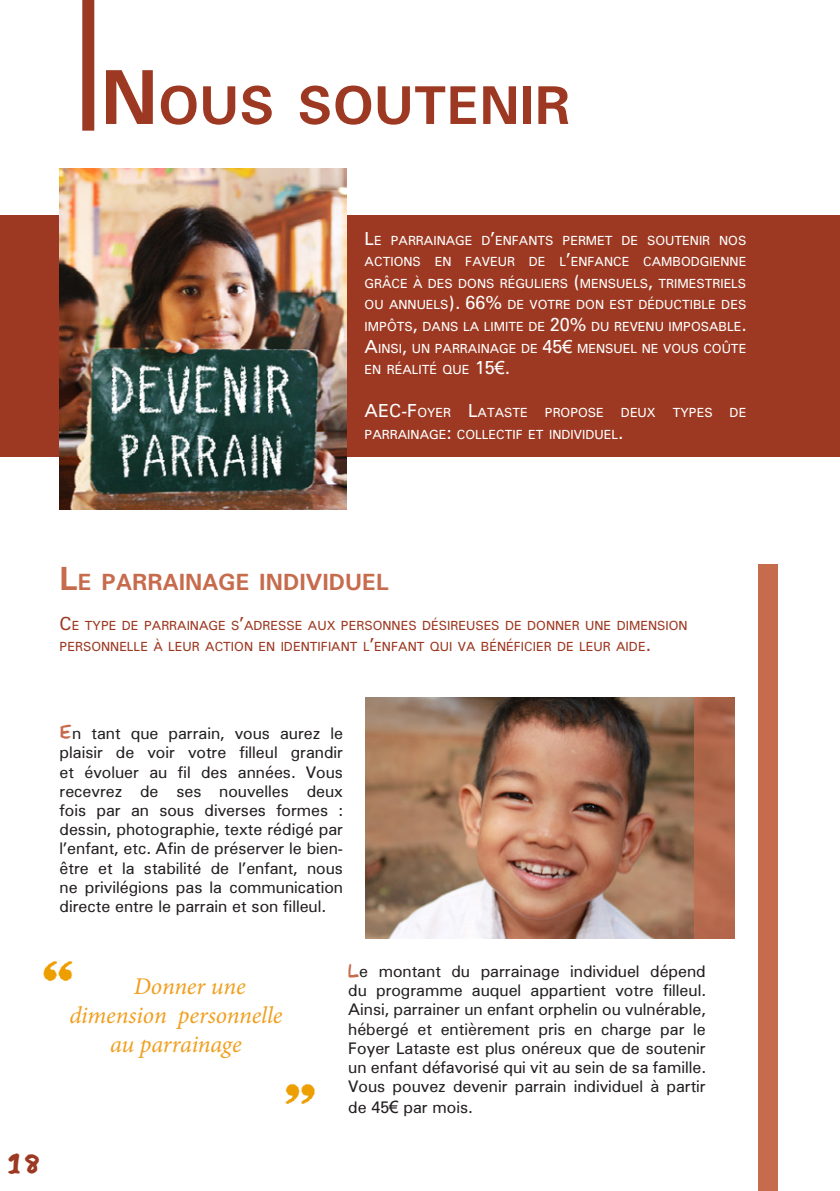
<style>
.page{position:relative;width:840px;height:1191px;background:#fff}
.page>*{position:absolute;margin:0;border:0;box-sizing:border-box;transform-origin:0 0}
.t1{font:700 52.2px "Free Universal";color:#9d3922}
.t2{font:28px "Child's Play";color:#9c3922}
.t3{font:italic 24px "Minion Pro";letter-spacing:-.005em;color:#f09f1f}
.t4{font:700 22.4px "Free Universal";color:#c76b4d}
.t5{font:18px "Free Universal";color:#fff}
.t6{font:16px/19.2px "Free Universal";color:#231f20;text-align:justify}
.t7{font:12.6px/21.6px "Free Universal";color:#fff;text-align:justify}
.t8{font:12.6px/21.6px "Free Universal";color:#9d3922}
.s1{font-size:74.6px}
.s2{font-size:18px}
.s3{font-family:"Arial";font-size:18px}
.s4{font-size:32px}
.s5{font-family:"Child's Play";font-size:18px;color:#c76b4c}
.s6{font-family:"Arial";font-size:17px}
</style>
<div class="page">
<div style="left:0;top:215px;width:839px;height:241px;background:#9d3922"></div>
<div style="left:82px;top:0;width:12px;height:131px;background:#9c3922"></div>
<img style="left:366px;top:697px;width:328px;height:241px">
<div style="left:757px;top:564px;width:20px;height:627px;background:#c76b4d"></div>
<div style="left:694px;top:697px;width:40px;height:241px;background:linear-gradient(to bottom,#a96348,#bb6e51)"></div>
<img style="left:60px;top:169px;width:286px;height:340px">
<img style="left:43px;top:961px;width:30px;height:20px">
<img style="left:285px;top:1084px;width:30px;height:20px">
<p class="t1" style="left:101px;top:69px;width:471px"><span class="s1">N</span>OUS SOUTENIR</p>
<p class="t7" style="left:364px;top:229px;width:383px"><span class="s2">L</span>E PARRAINAGE D<span class="s2">’</span>ENFANTS PERMET DE SOUTENIR NOS ACTIONS EN FAVEUR DE L<span class="s2">’</span>ENFANCE CAMBODGIENNE GRÂCE À DES DONS RÉGULIERS <span class="s2">(</span>MENSUELS<span class="s2">,</span> TRIMESTRIELS OU ANNUELS<span class="s2">). 66%</span> DE VOTRE DON EST DÉDUCTIBLE DES IMPÔTS<span class="s2">,</span> DANS LA LIMITE DE <span class="s2">20%</span> DU REVENU IMPOSABLE<span class="s2">.<br>A</span>INSI<span class="s2">,</span> UN PARRAINAGE DE <span class="s2">45</span><span class="s3">€</span> MENSUEL NE VOUS COÛTE EN RÉALITÉ QUE <span class="s2">15</span><span class="s3">€</span><span class="s2">.</span></p>
<p class="t5" style="left:364px;top:399px;width:13px">AEC</p>
<p class="t7" style="left:401px;top:402px;width:128px"><span class="s2">-F</span> OYER <span class="s2">L</span>ATASTE</p>
<p class="t7" style="left:544px;top:402px;width:61px">PROPOSE</p>
<p class="t7" style="left:620px;top:402px;width:36px">DEUX</p>
<p class="t7" style="left:672px;top:402px;width:41px">TYPES</p>
<p class="t7" style="left:729px;top:402px;width:18px">DE</p>
<p class="t7" style="left:364px;top:423px;width:260px">PARRAINAGE<span class="s2">:</span> COLLECTIF ET INDIVIDUEL<span class="s2">.</span></p>
<p class="t4" style="left:60px;top:566px;width:328px"><span class="s4">L</span>E PARRAINAGE INDIVIDUEL</p>
<p class="t8" style="left:60px;top:614px;width:629px"><span class="s2">C</span>E TYPE DE PARRAINAGE S<span class="s2">’</span>ADRESSE AUX PERSONNES DÉSIREUSES DE DONNER UNE DIMENSION<br>PERSONNELLE À LEUR ACTION EN IDENTIFIANT L<span class="s2">’</span>ENFANT QUI VA BÉNÉFICIER DE LEUR AIDE<span class="s2">.</span></p>
<h2 class="t2" style="left:8px;top:1150px;width:35px">18</h2>
<p class="t6" style="left:60px;top:723px;width:285px"><span class="s5">E</span>n tant que parrain, vous aurez le plaisir de voir votre filleul grandir et évoluer au fil des années. Vous recevrez de ses nouvelles deux fois par an sous diverses formes : dessin, photographie, texte rédigé par l’enfant, etc. Afin de préserver le bien&shy;être et la stabilité de l’enfant, nous ne privilégions pas la communication directe entre le parrain et son filleul.</p>
<p class="t3" style="left:134px;top:970px;width:113px">Donner une</p>
<p class="t3" style="left:69px;top:999px;width:214px">dimension personnelle</p>
<p class="t3" style="left:110px;top:1028px;width:133px">au parrainage</p>
<p class="t6" style="left:348px;top:961px;width:359px"><span class="s5">L</span>e montant du parrainage individuel dépend du programme auquel appartient votre filleul.<br>Ainsi, parrainer un enfant orphelin ou vulnérable, hébergé et entièrement pris en charge par le Foyer Lataste est plus onéreux que de soutenir un enfant défavorisé qui vit au sein de sa famille.</p>
<p class="t6" style="left:348px;top:1075px;width:359px;line-height:20.4px">Vous pouvez devenir parrain individuel à partir de 45<span class="s6">€</span> par mois.</p>
</div>
